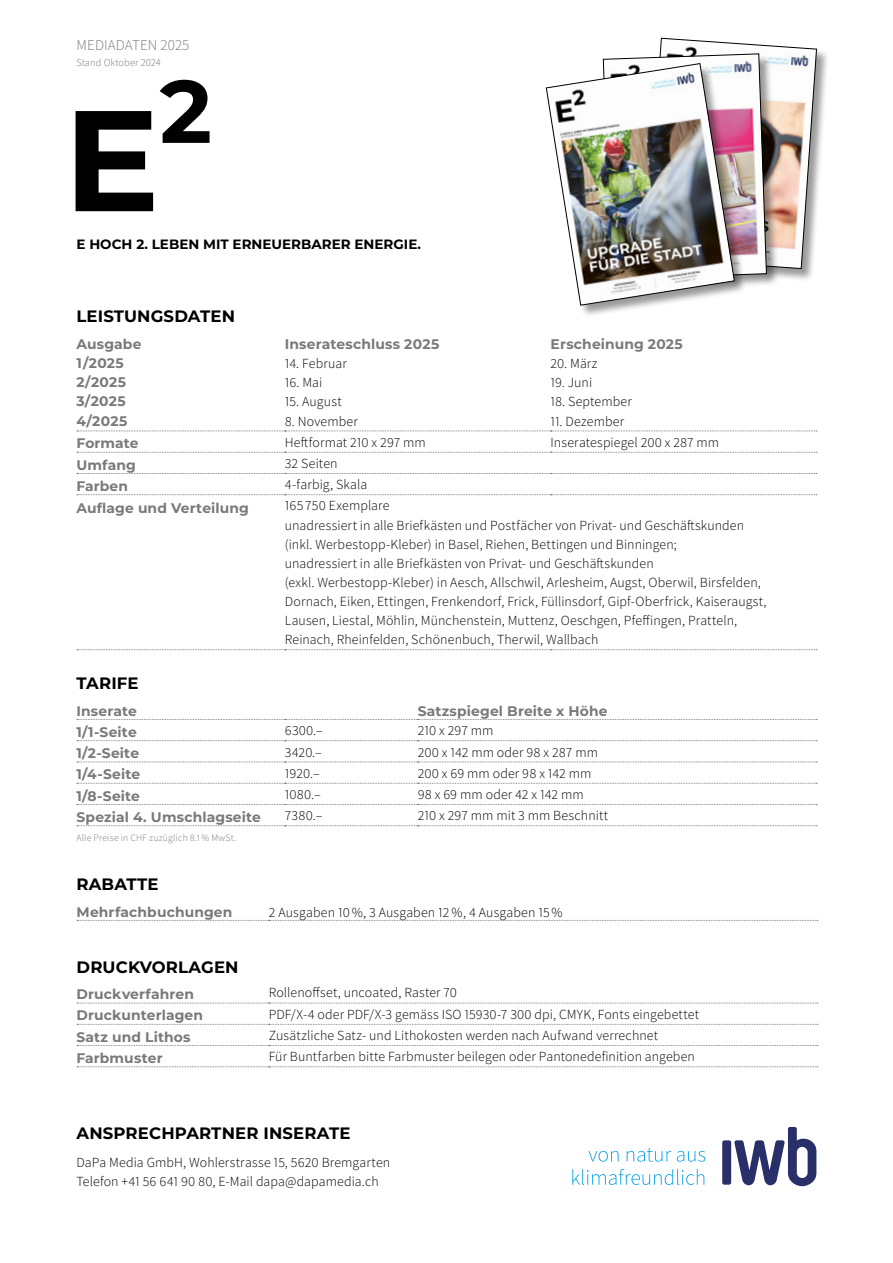
<style>
.page{position:relative;width:893px;height:1263px;background:#fff}
.page>*{position:absolute;margin:0;border:0;box-sizing:border-box;transform-origin:0 0}
.t1{font:700 143.1px "Montserrat";color:#000}
.t2{font:700 88.65px "Montserrat";color:#000}
.t3{font:700 16.5px "Montserrat";letter-spacing:.01em;color:#000}
.t4{font:300 15px "Source Sans Pro";letter-spacing:.005em;color:#797979}
.t5{font:300 13.8px/19.2px "Source Sans Pro";letter-spacing:.01em;color:#000}
.t6{font:700 13.8px/19.2px "Montserrat";letter-spacing:.01em;color:#797979}
.t7{font:700 13.5px "Montserrat";color:#000}
.t8{font:300 10.5px "Source Sans Pro";letter-spacing:.005em;color:#797979}
.t9{font:300 9.75px "Source Sans Pro";letter-spacing:.02em;color:#797979}
</style>
<div class="page">
<svg style="left:77px;top:431px;width:740px;height:1px"></svg>
<svg style="left:77px;top:452px;width:740px;height:1px"></svg>
<svg style="left:77px;top:473px;width:740px;height:1px"></svg>
<svg style="left:77px;top:494px;width:740px;height:1px"></svg>
<svg style="left:77px;top:649px;width:740px;height:1px"></svg>
<svg style="left:77px;top:719px;width:740px;height:1px"></svg>
<svg style="left:77px;top:740px;width:740px;height:1px"></svg>
<svg style="left:77px;top:761px;width:740px;height:1px"></svg>
<svg style="left:77px;top:783px;width:740px;height:1px"></svg>
<svg style="left:77px;top:804px;width:740px;height:1px"></svg>
<svg style="left:77px;top:825px;width:740px;height:1px"></svg>
<svg style="left:77px;top:920px;width:741px;height:1px"></svg>
<svg style="left:77px;top:1003px;width:741px;height:1px"></svg>
<svg style="left:77px;top:1024px;width:741px;height:1px"></svg>
<svg style="left:77px;top:1045px;width:741px;height:1px"></svg>
<svg style="left:77px;top:1066px;width:741px;height:1px"></svg>
<div style="left:722px;top:1140px;width:9px;height:45px;background:#282f69;border-radius:2px"></div>
<svg style="left:734px;top:1127px;width:82px;height:59px"></svg>
<svg style="left:572px;top:1169px;width:132px;height:16px"></svg>
<svg style="left:588px;top:1148px;width:117px;height:14px"></svg>
<div style="left:646px;top:38px;width:183px;height:243px;background:#000;opacity:.4"></div>
<svg style="left:603px;top:38px;width:214px;height:241px"></svg>
<div style="left:547px;top:64px;width:200px;height:254px;background:#000;opacity:.4"></div>
<img style="left:546px;top:63px;width:189px;height:243px">
<p class="t4" style="left:77px;top:35px;width:114px">MEDIADATEN 2025</p>
<p class="t8" style="left:77px;top:56px;width:86px">Stand Oktober 2024</p>
<h2 class="t2" style="left:160px;top:47px;width:54px">2</h2>
<h1 class="t1" style="left:64px;top:57px;width:97px">E</h1>
<p class="t7" style="left:77px;top:235px;width:346px">E HOCH 2. LEBEN MIT ERNEUERBARER ENERGIE.</p>
<p class="t3" style="left:76px;top:304px;width:160px">LEISTUNGSDATEN</p>
<p class="t6" style="left:76px;top:334px;width:66px">Ausgabe<br>1/2025<br>2/2025<br>3/2025<br>4/2025</p>
<p class="t6" style="left:285px;top:334px;width:156px">Inserateschluss 2025</p>
<p class="t5" style="left:285px;top:354px;width:64px">14. Februar</p>
<p class="t5" style="left:285px;top:373px;width:39px">16. Mai</p>
<p class="t5" style="left:285px;top:392px;width:58px">15. August</p>
<p class="t5" style="left:285px;top:411px;width:74px">8. November</p>
<p class="t6" style="left:551px;top:334px;width:134px">Erscheinung 2025</p>
<p class="t5" style="left:551px;top:354px;width:48px">20. März</p>
<p class="t5" style="left:551px;top:373px;width:43px">19. Juni</p>
<p class="t5" style="left:551px;top:392px;width:83px">18. September</p>
<p class="t5" style="left:551px;top:411px;width:75px">11. Dezember</p>
<p class="t6" style="left:76px;top:433px;width:64px">Formate</p>
<p class="t5" style="left:285px;top:433px;width:143px">Heftformat 210 x 297 mm</p>
<p class="t5" style="left:551px;top:433px;width:170px">Inseratespiegel 200 x 287 mm</p>
<p class="t6" style="left:76px;top:454px;width:61px">Umfang</p>
<p class="t5" style="left:285px;top:454px;width:54px">32 Seiten</p>
<p class="t6" style="left:76px;top:476px;width:53px">Farben</p>
<p class="t5" style="left:285px;top:475px;width:84px">4-farbig, Skala</p>
<p class="t6" style="left:76px;top:498px;width:174px">Auflage und Verteilung</p>
<p class="t5" style="left:285px;top:496px;width:483px">165 750 Exemplare<br>unadressiert in alle Briefkästen und Postfächer von Privat- und Geschäftskunden (inkl. Werbestopp-Kleber) in Basel, Riehen, Bettingen und Binningen;<br>unadressiert in alle Briefkästen von Privat- und Geschäftskunden<br>(exkl. Werbestopp-Kleber) in Aesch, Allschwil, Arlesheim, Augst, Oberwil, Birsfelden, Dornach, Eiken, Ettingen, Frenkendorf, Frick, Füllinsdorf, Gipf-Oberfrick, Kaiseraugst, Lausen, Liestal, Möhlin, Münchenstein, Muttenz, Oeschgen, Pfeffingen, Pratteln, Reinach, Rheinfelden, Schönenbuch, Therwil, Wallbach</p>
<p class="t3" style="left:76px;top:671px;width:64px">TARIFE</p>
<p class="t6" style="left:76px;top:701px;width:62px">Inserate</p>
<p class="t6" style="left:418px;top:701px;width:191px">Satzspiegel Breite x Höhe</p>
<p class="t6" style="left:76px;top:722px;width:62px">1/1-Seite</p>
<p class="t5" style="left:285px;top:721px;width:40px">6300.–</p>
<p class="t5" style="left:418px;top:721px;width:77px">210 x 297 mm</p>
<p class="t6" style="left:76px;top:743px;width:64px">1/2-Seite</p>
<p class="t5" style="left:285px;top:742px;width:39px">3420.–</p>
<p class="t5" style="left:418px;top:742px;width:182px">200 x 142 mm oder 98 x 287 mm</p>
<p class="t6" style="left:76px;top:764px;width:65px">1/4-Seite</p>
<p class="t5" style="left:285px;top:764px;width:36px">1920.–</p>
<p class="t5" style="left:418px;top:764px;width:175px">200 x 69 mm oder 98 x 142 mm</p>
<p class="t6" style="left:76px;top:785px;width:65px">1/8-Seite</p>
<p class="t5" style="left:285px;top:785px;width:37px">1080.–</p>
<p class="t5" style="left:418px;top:785px;width:168px">98 x 69 mm oder 42 x 142 mm</p>
<p class="t6" style="left:77px;top:807px;width:186px">Spezial 4. Umschlagseite</p>
<p class="t5" style="left:285px;top:806px;width:39px">7380.–</p>
<p class="t5" style="left:418px;top:806px;width:192px">210 x 297 mm mit 3 mm Beschnitt</p>
<p class="t9" style="left:76px;top:832px;width:161px">Alle Preise in CHF zuzüglich 8.1 % MwSt.</p>
<p class="t3" style="left:77px;top:872px;width:84px">RABATTE</p>
<p class="t6" style="left:77px;top:901px;width:157px">Mehrfachbuchungen</p>
<p class="t5" style="left:269px;top:903px;width:295px">2 Ausgaben 10 %, 3 Ausgaben 12 %, 4 Ausgaben 15 %</p>
<p class="t3" style="left:77px;top:955px;width:164px">DRUCKVORLAGEN</p>
<p class="t6" style="left:77px;top:984px;width:119px">Druckverfahren</p>
<p class="t5" style="left:269px;top:983px;width:190px">Rollenoffset, uncoated, Raster 70</p>
<p class="t6" style="left:77px;top:1005px;width:128px">Druckunterlagen</p>
<p class="t5" style="left:269px;top:1005px;width:432px">PDF/X-4 oder PDF/X-3 gemäss ISO 15930-7 300 dpi, CMYK, Fonts eingebettet</p>
<p class="t6" style="left:77px;top:1026px;width:116px">Satz und Lithos</p>
<p class="t5" style="left:269px;top:1026px;width:391px">Zusätzliche Satz- und Lithokosten werden nach Aufwand verrechnet</p>
<p class="t6" style="left:77px;top:1048px;width:88px">Farbmuster</p>
<p class="t5" style="left:269px;top:1047px;width:428px">Für Buntfarben bitte Farbmuster beilegen oder Pantonedefinition angeben</p>
<p class="t3" style="left:77px;top:1121px;width:275px">ANSPRECHPARTNER INSERATE</p>
<p class="t5" style="left:77px;top:1153px;width:315px">DaPa Media GmbH, Wohlerstrasse 15, 5620 Bremgarten<br>Telefon +41 56 641 90 80, E-Mail dapa@dapamedia.ch</p>
</div>
